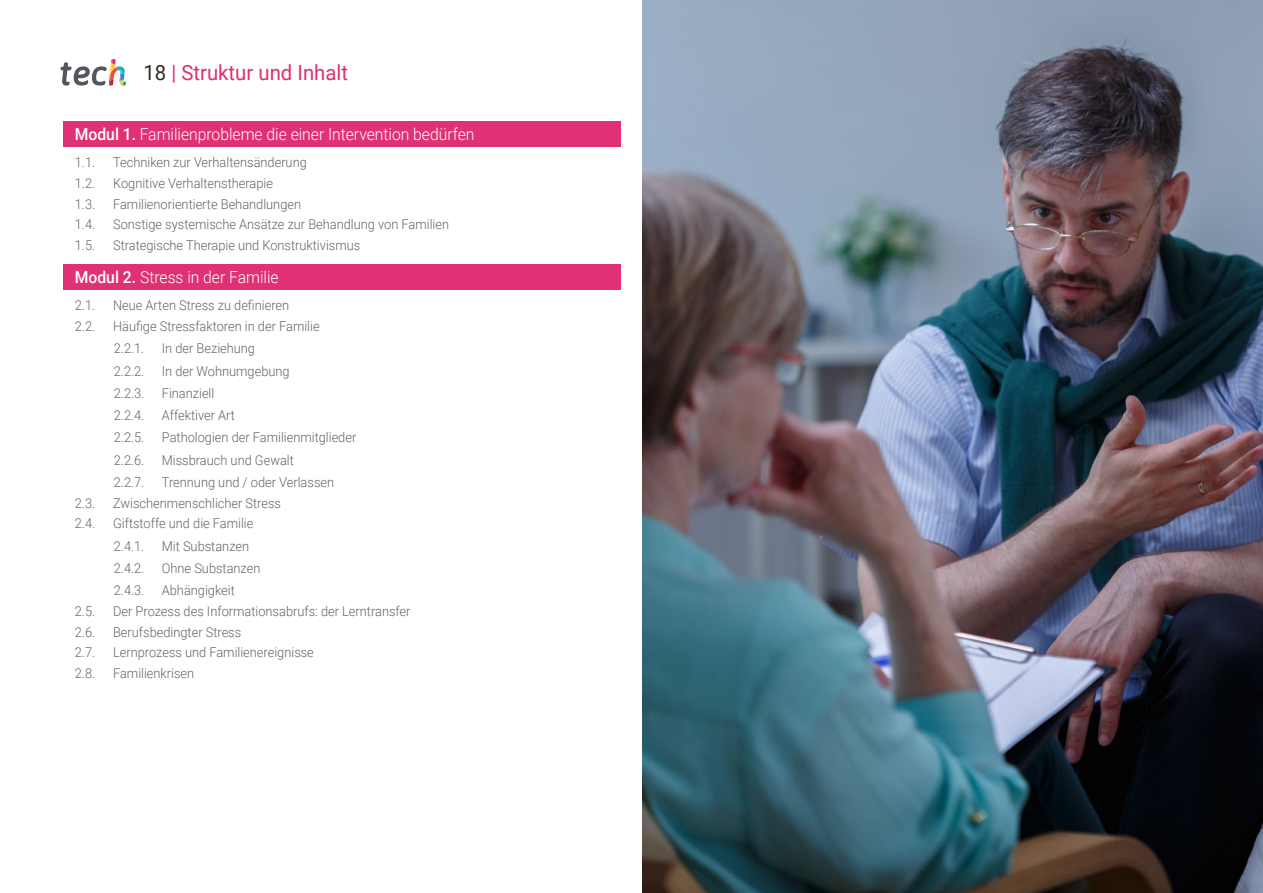
<style>
.page{position:relative;width:1263px;height:893px;background:#fff}
.page>*{position:absolute;margin:0;border:0;box-sizing:border-box;transform-origin:0 0}
.t1{font:21px "Roboto";color:#dc3072}
.t2{font:300 16.5px "Roboto";color:#fff;scale:.95 1}
.t3{font:300 13.5px/22.2px "Roboto";color:#61646a;scale:.95 1}
.s1{color:#312e20}
.s2{font-weight:500}
</style>
<div class="page">
<div style="left:64px;top:121px;width:557px;height:25px;background:#df3174"></div>
<div style="left:64px;top:265px;width:557px;height:25px;background:#df3174"></div>
<img style="left:642px;top:0;width:621px;height:893px">
<svg style="left:61px;top:59px;width:65px;height:27px"></svg>
<h1 class="t1" style="left:144px;top:57px;width:206px"><span class="s1">18</span> | Struktur und Inhalt</h1>
<p class="t2" style="left:75px;top:123px;width:422px"><span class="s2">Modul 1.</span> Familienprobleme die einer Intervention bedürfen</p>
<p class="t3" style="left:75px;top:151px;width:23px">1.1.</p>
<p class="t3" style="left:113px;top:151px;width:205px">Techniken zur Verhaltensänderung</p>
<p class="t3" style="left:75px;top:172px;width:23px">1.2.</p>
<p class="t3" style="left:113px;top:172px;width:170px">Kognitive Verhaltenstherapie</p>
<p class="t3" style="left:75px;top:192px;width:23px">1.3.</p>
<p class="t3" style="left:113px;top:192px;width:199px">Familienorientierte Behandlungen</p>
<p class="t3" style="left:75px;top:213px;width:23px">1.4.</p>
<p class="t3" style="left:113px;top:213px;width:355px">Sonstige systemische Ansätze zur Behandlung von Familien</p>
<p class="t3" style="left:75px;top:234px;width:23px">1.5.</p>
<p class="t3" style="left:113px;top:234px;width:262px">Strategische Therapie und Konstruktivismus</p>
<p class="t2" style="left:75px;top:266px;width:216px"><span class="s2">Modul 2.</span> Stress in der Familie</p>
<p class="t3" style="left:75px;top:294px;width:23px">2.1.</p>
<p class="t3" style="left:113px;top:294px;width:187px">Neue Arten Stress zu definieren</p>
<p class="t3" style="left:75px;top:315px;width:23px">2.2.</p>
<p class="t3" style="left:113px;top:315px;width:219px">Häufige Stressfaktoren in der Familie<br>2.2.1.</p>
<p class="t3" style="left:162px;top:337px;width:100px">In der Beziehung</p>
<p class="t3" style="left:114px;top:359px;width:34px">2.2.2.</p>
<p class="t3" style="left:162px;top:359px;width:136px">In der Wohnumgebung</p>
<p class="t3" style="left:114px;top:382px;width:34px">2.2.3.</p>
<p class="t3" style="left:162px;top:382px;width:57px">Finanziell</p>
<p class="t3" style="left:114px;top:404px;width:34px">2.2.4.</p>
<p class="t3" style="left:162px;top:404px;width:79px">Affektiver Art</p>
<p class="t3" style="left:114px;top:426px;width:34px">2.2.5.</p>
<p class="t3" style="left:162px;top:426px;width:206px">Pathologien der Familienmitglieder</p>
<p class="t3" style="left:114px;top:448px;width:34px">2.2.6.</p>
<p class="t3" style="left:162px;top:448px;width:141px">Missbrauch und Gewalt</p>
<p class="t3" style="left:114px;top:471px;width:34px">2.2.7.</p>
<p class="t3" style="left:162px;top:471px;width:183px">Trennung und / oder Verlassen</p>
<p class="t3" style="left:75px;top:491px;width:23px">2.3.</p>
<p class="t3" style="left:113px;top:491px;width:178px">Zwischenmenschlicher Stress</p>
<p class="t3" style="left:75px;top:512px;width:23px">2.4.</p>
<p class="t3" style="left:113px;top:512px;width:149px">Giftstoffe und die Familie<br>2.4.1.</p>
<p class="t3" style="left:162px;top:534px;width:93px">Mit Substanzen</p>
<p class="t3" style="left:114px;top:557px;width:34px">2.4.2.</p>
<p class="t3" style="left:162px;top:557px;width:105px">Ohne Substanzen</p>
<p class="t3" style="left:114px;top:579px;width:34px">2.4.3.</p>
<p class="t3" style="left:162px;top:579px;width:78px">Abhängigkeit</p>
<p class="t3" style="left:75px;top:600px;width:23px">2.5.</p>
<p class="t3" style="left:113px;top:600px;width:315px">Der Prozess des Informationsabrufs: der Lerntransfer</p>
<p class="t3" style="left:75px;top:620px;width:23px">2.6.</p>
<p class="t3" style="left:113px;top:620px;width:136px">Berufsbedingter Stress</p>
<p class="t3" style="left:75px;top:641px;width:23px">2.7.</p>
<p class="t3" style="left:113px;top:641px;width:213px">Lernprozess und Familienereignisse</p>
<p class="t3" style="left:75px;top:662px;width:23px">2.8.</p>
<p class="t3" style="left:113px;top:662px;width:87px">Familienkrisen</p>
</div>
